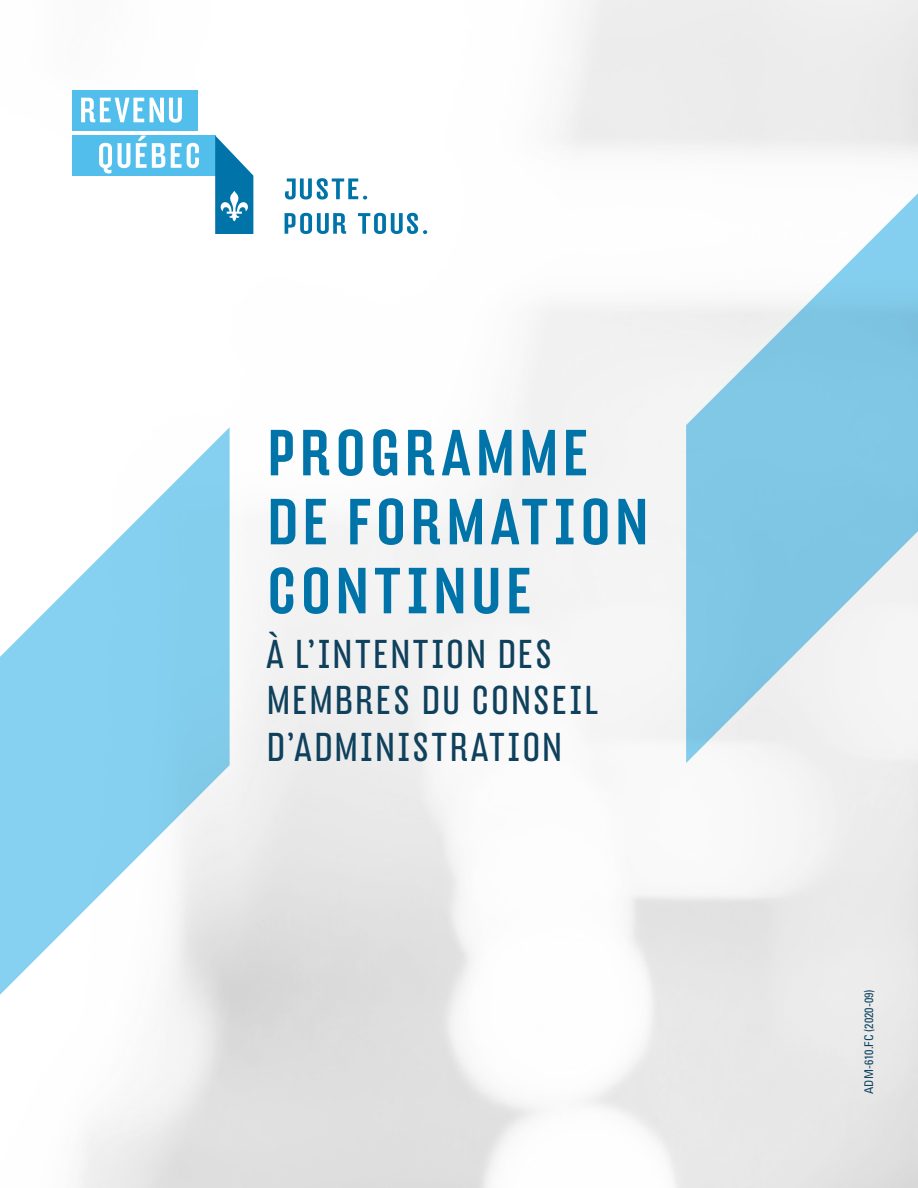
<style>
.page{position:relative;width:918px;height:1188px;background:#fff}
.page>*{position:absolute;margin:0;border:0;box-sizing:border-box;transform-origin:0 0}
.t1{font:500 63px/69px "Hydra OT";letter-spacing:.065em;color:#0074a9}
.t2{font:39px/46.8px "Hydra OT";letter-spacing:.055em;color:#0f415d}
.t3{font:condensed 12px "Univers LT Std";color:#104360}
</style>
<div class="page">
<img style="left:72px;top:0;width:846px;height:1188px">
<svg style="left:285px;top:178px;width:82px;height:22px"></svg>
<svg style="left:285px;top:213px;width:61px;height:21px"></svg>
<svg style="left:358px;top:213px;width:69px;height:21px"></svg>
<div style="left:72px;top:90px;width:125px;height:40px;background:#52beec"></div>
<div style="left:72px;top:136px;width:143px;height:40px;background:#52beec"></div>
<svg style="left:215px;top:136px;width:38px;height:98px"></svg>
<svg style="left:81px;top:98px;width:63px;height:24px"></svg>
<svg style="left:150px;top:98px;width:32px;height:25px"></svg>
<svg style="left:99px;top:143px;width:13px;height:31px"></svg>
<svg style="left:118px;top:143px;width:12px;height:25px"></svg>
<svg style="left:136px;top:136px;width:29px;height:32px"></svg>
<svg style="left:171px;top:143px;width:28px;height:25px"></svg>
<svg style="left:0;top:427px;width:230px;height:570px;fill:#86d1f1"></svg>
<svg style="left:686px;top:191px;width:232px;height:572px;fill:#80c8e6"></svg>
<h1 class="t1" style="left:267px;top:419px;width:383px">PROGRAMME<br>DE FORMATION<br>CONTINUE</h1>
<p class="t2" style="left:267px;top:631px;width:332px">À L’INTENTION DES<br>MEMBRES DU CONSEIL<br>D’ADMINISTRATION</p>
<p class="t3" style="left:861px;top:1094px;width:106px;rotate:-90deg">ADM-610.FC (2020-09)</p>
</div>
